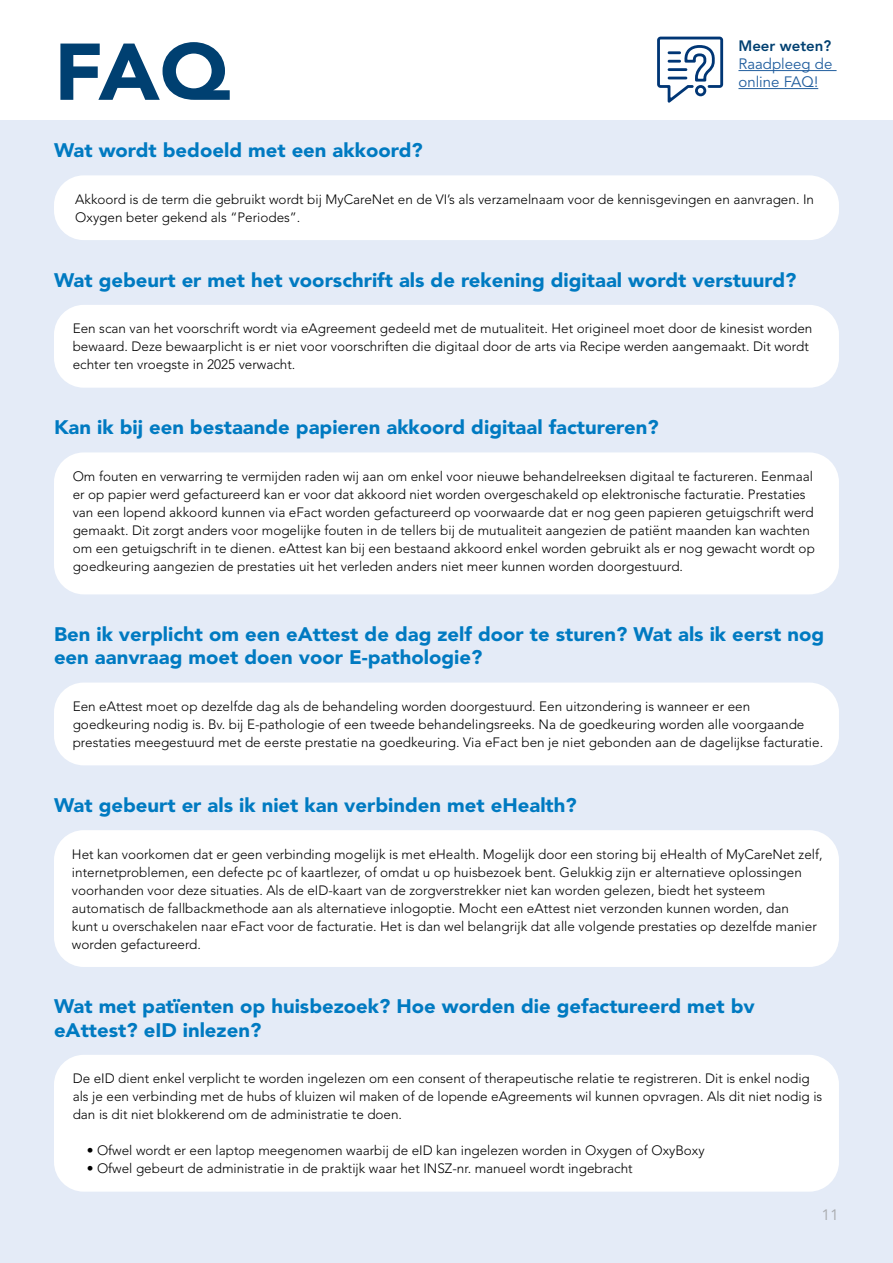
<style>
.page{position:relative;width:893px;height:1263px;background:#fff}
.page>*{position:absolute;margin:0;border:0;box-sizing:border-box;transform-origin:0 0}
.t1{font:900 79.5px "Avenir LT Std";color:#004071;scale:1.04 1}
.t2{font:900 19.5px/23.4px "Avenir LT Std";color:#007ac1;scale:1.04 1}
.t3{font:15px/18px "Avenir LT Std";color:#215e9e}
.t4{font:800 15px "Avenir LT Std";color:#004071}
.t5{font:15px "Avenir LT Std";color:#a9abae;scale:1.04 1}
.t6{font:300 13.5px/18px "Avenir LT Std";color:#000}
</style>
<div class="page">
<div style="left:0;top:120px;width:893px;height:1143px;background:#e4ebf7"></div>
<div style="left:54px;top:1055px;width:785px;height:137px;background:#fff;border-radius:30px"></div>
<div style="left:54px;top:830px;width:785px;height:137px;background:#fff;border-radius:30px"></div>
<div style="left:54px;top:305px;width:785px;height:83px;background:#fff;border-radius:30px"></div>
<div style="left:54px;top:175px;width:785px;height:65px;background:#fff;border-radius:30px"></div>
<div style="left:54px;top:452px;width:785px;height:142px;background:#fff;border-radius:30px"></div>
<div style="left:54px;top:682px;width:785px;height:83px;background:#fff;border-radius:30px"></div>
<hr style="left:738px;top:70px;width:99px;height:1px;background:#215e9e">
<hr style="left:738px;top:88px;width:80px;height:1px;background:#215e9e">
<svg style="left:657px;top:37px;width:66px;height:66px"></svg>
<h1 class="t1" style="left:54px;top:24px;width:171px">FAQ</h1>
<p class="t4" style="left:738px;top:37px;width:94px">Meer weten?</p>
<p class="t3" style="left:738px;top:55px;width:95px">Raadpleeg de online FAQ!</p>
<h2 class="t2" style="left:54px;top:138px;width:356px">Wat wordt bedoeld met een akkoord?</h2>
<p class="t6" style="left:75px;top:190px;width:740px">Akkoord is de term die gebruikt wordt bij MyCareNet en de VI’s als verzamelnaam voor de kennisgevingen en aanvragen. In<br>Oxygen beter gekend als “Periodes”.</p>
<h2 class="t2" style="left:54px;top:268px;width:715px">Wat gebeurt er met het voorschrift als de rekening digitaal wordt verstuurd?</h2>
<p class="t6" style="left:73px;top:320px;width:741px">Een scan van het voorschrift wordt via eAgreement gedeeld met de mutualiteit. Het origineel moet door de kinesist worden bewaard. Deze bewaarplicht is er niet voor voorschriften die digitaal door de arts via Recipe werden aangemaakt. Dit wordt echter ten vroegste in 2025 verwacht.</p>
<h2 class="t2" style="left:54px;top:416px;width:583px">Kan ik bij een bestaande papieren akkoord digitaal factureren?</h2>
<p class="t6" style="left:73px;top:467px;width:744px">Om fouten en verwarring te vermijden raden wij aan om enkel voor nieuwe behandelreeksen digitaal te factureren. Eenmaal er op papier werd gefactureerd kan er voor dat akkoord niet worden overgeschakeld op elektronische facturatie. Prestaties van een lopend akkoord kunnen via eFact worden gefactureerd op voorwaarde dat er nog geen papieren getuigschrift werd gemaakt. Dit zorgt anders voor mogelijke fouten in de tellers bij de mutualiteit aangezien de patiënt maanden kan wachten om een getuigschrift in te dienen. eAttest kan bij een bestaand akkoord enkel worden gebruikt als er nog gewacht wordt op goedkeuring aangezien de prestaties uit het verleden anders niet meer kunnen worden doorgestuurd.</p>
<h2 class="t2" style="left:54px;top:622px;width:742px">Ben ik verplicht om een eAttest de dag zelf door te sturen? Wat als ik eerst nog een aanvraag moet doen voor E-pathologie?</h2>
<p class="t6" style="left:73px;top:697px;width:752px">Een eAttest moet op dezelfde dag als de behandeling worden doorgestuurd. Een uitzondering is wanneer er een goedkeuring nodig is. Bv. bij E-pathologie of een tweede behandelingsreeks. Na de goedkeuring worden alle voorgaande prestaties meegestuurd met de eerste prestatie na goedkeuring. Via eFact ben je niet gebonden aan de dagelijkse facturatie.</p>
<h2 class="t2" style="left:54px;top:793px;width:504px">Wat gebeurt er als ik niet kan verbinden met eHealth?</h2>
<p class="t6" style="left:72px;top:845px;width:752px">Het kan voorkomen dat er geen verbinding mogelijk is met eHealth. Mogelijk door een storing bij eHealth of MyCareNet zelf, internetproblemen, een defecte pc of kaartlezer, of omdat u op huisbezoek bent. Gelukkig zijn er alternatieve oplossingen voorhanden voor deze situaties. Als de eID-kaart van de zorgverstrekker niet kan worden gelezen, biedt het systeem automatisch de fallbackmethode aan als alternatieve inlogoptie. Mocht een eAttest niet verzonden kunnen worden, dan<br>kunt u overschakelen naar eFact voor de facturatie. Het is dan wel belangrijk dat alle volgende prestaties op dezelfde manier worden gefactureerd.</p>
<h2 class="t2" style="left:54px;top:995px;width:675px">Wat met patïenten op huisbezoek? Hoe worden die gefactureerd met bv eAttest? eID inlezen?</h2>
<p class="t6" style="left:73px;top:1070px;width:751px">De eID dient enkel verplicht te worden ingelezen om een consent of therapeutische relatie te registreren. Dit is enkel nodig als je een verbinding met de hubs of kluizen wil maken of de lopende eAgreements wil kunnen opvragen. Als dit niet nodig is dan is dit niet blokkerend om de administratie te doen.</p>
<p class="t6" style="left:87px;top:1142px;width:619px">• Ofwel wordt er een laptop meegenomen waarbij de eID kan ingelezen worden in Oxygen of OxyBoxy</p>
<p class="t6" style="left:87px;top:1160px;width:547px">• Ofwel gebeurt de administratie in de praktijk waar het INSZ-nr. manueel wordt ingebracht</p>
<p class="t5" style="left:822px;top:1206px;width:18px">11</p>
</div>
